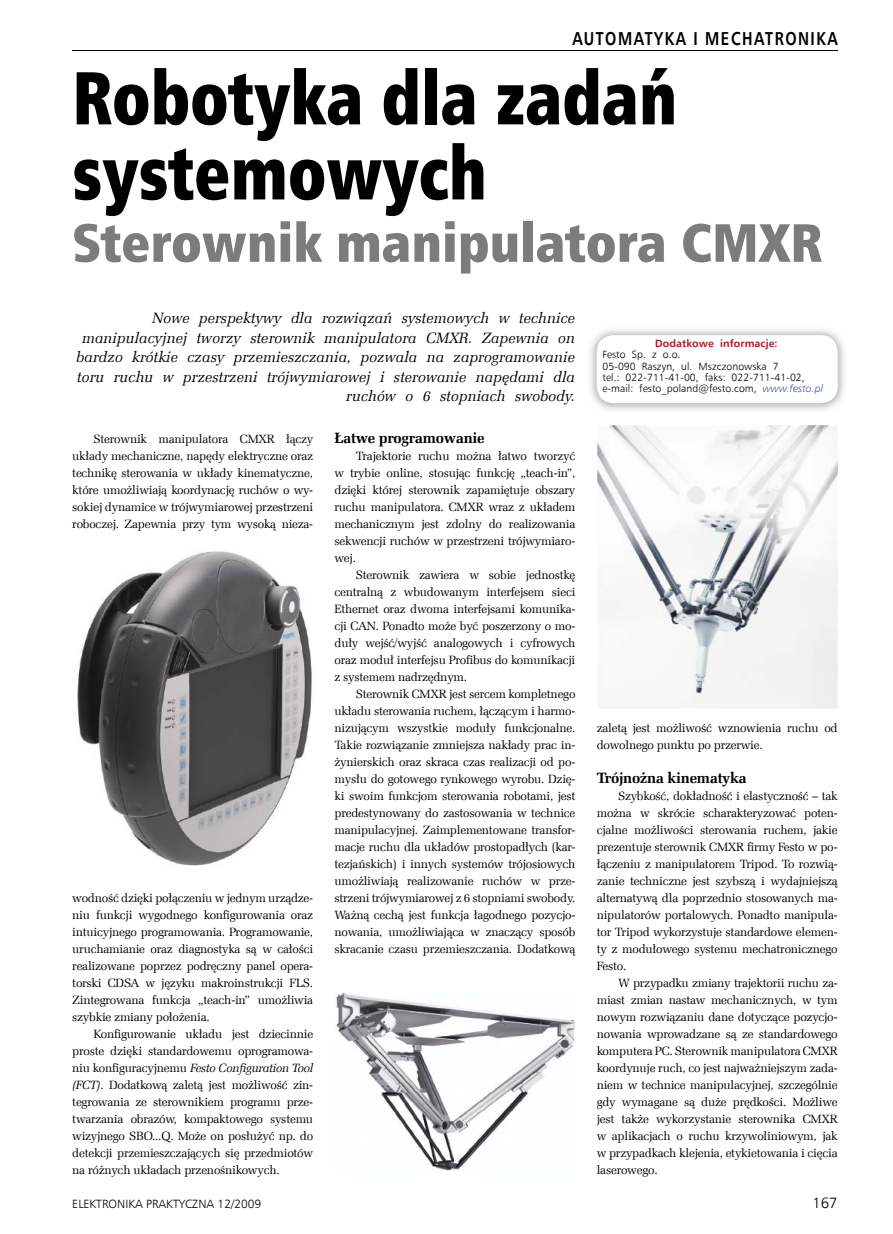
<style>
.page{position:relative;width:893px;height:1234px;background:#fff}
.page>*{position:absolute;margin:0;border:0;box-sizing:border-box;transform-origin:0 0}
.t1{font:75px/75px "Humnst 777 X Blk Cn EU";color:#000;scale:.9 1}
.t2{font:54px "Humnst 777 X Blk Cn EU";color:#7c7c7c}
.t3{font:18.75px "Humnst 777 EU";color:#000;scale:.8 1}
.t4{font:700 18.75px "Humnst 777 EU";letter-spacing:.1em;color:#000;scale:.8 1}
.t5{font:italic 15px/19.5px "Zapf Ellipt EU";letter-spacing:.005em;color:#000;text-align:right}
.t6{font:700 15px "Zapf Ellipt EU";letter-spacing:-.02em;color:#000}
.t7{font:15px "Humnst 777 Lt EU";color:#000}
.t8{font:12px/17px "Zapf Ellipt EU";letter-spacing:-.02em;color:#000;text-align:justify}
.t9{font:12px "Humnst 777 Lt EU";color:#000}
.t10{font:10.5px/11.2px "Humnst 777 Lt EU";letter-spacing:.005em;color:#000}
.t11{font:700 10.5px "Humnst 777 EU";letter-spacing:.005em;color:#a9132a}
.s1{font-style:italic;color:#3c5ba3}
.s2{font-style:italic}
</style>
<div class="page">
<img style="left:590px;top:329px;width:254px;height:81px">
<div style="left:597px;top:335px;width:241px;height:68px;background:#fff;border-radius:17px"></div>
<img style="left:77px;top:551px;width:235px;height:315px">
<img style="left:597px;top:425px;width:241px;height:283px">
<img style="left:336px;top:992px;width:239px;height:179px">
<hr style="left:72px;top:51px;width:766px;height:1px;background:#000">
<h3 class="t3" style="left:610px;top:27px;width:286px">Robotyka dla zadań systemowych</h3>
<h3 class="t4" style="left:572px;top:27px;width:333px">AUTOMATYKA I MECHATRONIKA</h3>
<h1 class="t1" style="left:72px;top:61px;width:674px">Robotyka dla zadań systemowych</h1>
<h2 class="t2" style="left:72px;top:208px;width:751px">Sterownik manipulatora CMXR</h2>
<p class="t5" style="left:77px;top:309px;width:500px">Nowe perspektywy dla rozwiązań systemowych w technice manipulacyjnej tworzy sterownik manipulatora CMXR. Zapewnia on bardzo krótkie czasy przemieszczania, pozwala na zaprogramowanie toru ruchu w przestrzeni trójwymiarowej i sterowanie napędami dla ruchów o 6 stopniach swobody.</p>
<p class="t6" style="left:334px;top:428px;width:152px">Łatwe programowanie</p>
<p class="t8" style="left:334px;top:447px;width:242px;text-indent:21px">Trajektorie ruchu można łatwo tworzyć w trybie online, stosując funkcję „teach-in”, dzięki której sterownik zapamiętuje obszary ruchu manipulatora. CMXR wraz z układem mechanicznym jest zdolny do realizowania sekwencji ruchów w przestrzeni trójwymiaro&shy;wej.</p>
<p class="t8" style="left:334px;top:566px;width:242px;text-indent:21px">Sterownik zawiera w sobie jednostkę centralną z wbudowanym interfejsem sieci Ethernet oraz dwoma interfejsami komunika&shy;cji CAN. Ponadto może być poszerzony o mo&shy;duły wejść/wyjść analogowych i cyfrowych oraz moduł interfejsu Profibus do komunikacji z systemem nadrzędnym.</p>
<p class="t8" style="left:334px;top:685px;width:242px;text-indent:21px">Sterownik CMXR jest sercem kompletnego układu sterowania ruchem, łączącym i harmo&shy;nizującym wszystkie moduły funkcjonalne.<br>Takie rozwiązanie zmniejsza nakłady prac in&shy;żynierskich oraz skraca czas realizacji od po&shy;mysłu do gotowego rynkowego wyrobu. Dzię&shy;ki swoim funkcjom sterowania robotami, jest predestynowany do zastosowania w technice manipulacyjnej. Zaimplementowane transfor&shy;macje ruchu dla układów prostopadłych (kar&shy;tezjańskich) i innych systemów trójosiowych umożliwiają realizowanie ruchów w prze&shy;strzeni trójwymiarowej z 6 stopniami swobody.<br>Ważną cechą jest funkcja łagodnego pozycjo&shy;nowania, umożliwiająca w znaczący sposób skracanie czasu przemieszczania. Dodatkową</p>
<p class="t11" style="left:655px;top:337px;width:124px">Dodatkowe informacje:</p>
<p class="t10" style="left:602px;top:349px;width:222px">Festo Sp. z o.o.<br>05-090 Raszyn, ul. Mszczonowska 7<br>tel.: 022-711-41-00, faks: 022-711-41-02, e-mail: festo_poland@festo.com, <span class="s1">www.festo.pl</span></p>
<p class="t8" style="left:72px;top:430px;width:242px;text-indent:21px">Sterownik manipulatora CMXR łączy układy mechaniczne, napędy elektryczne oraz technikę sterowania w układy kinematyczne, które umożliwiają koordynację ruchów o wy&shy;sokiej dynamice w trójwymiarowej przestrzeni roboczej. Zapewnia przy tym wysoką nieza-</p>
<p class="t8" style="left:597px;top:719px;width:242px">zaletą jest możliwość wznowienia ruchu od dowolnego punktu po przerwie.</p>
<p class="t6" style="left:597px;top:768px;width:152px">Trójnożna kinematyka</p>
<p class="t8" style="left:597px;top:787px;width:242px;text-indent:21px">Szybkość, dokładność i elastyczność – tak można w skrócie scharakteryzować poten&shy;cjalne możliwości sterowania ruchem, jakie prezentuje sterownik CMXR firmy Festo w po&shy;łączeniu z manipulatorem Tripod. To rozwią&shy;zanie techniczne jest szybszą i wydajniejszą alternatywą dla poprzednio stosowanych ma&shy;nipulatorów portalowych. Ponadto manipula&shy;tor Tripod wykorzystuje standardowe elemen&shy;ty z modułowego systemu mechatronicznego Festo.</p>
<p class="t8" style="left:597px;top:974px;width:242px;text-indent:21px">W przypadku zmiany trajektorii ruchu za&shy;miast zmian nastaw mechanicznych, w tym nowym rozwiązaniu dane dotyczące pozycjo&shy;nowania wprowadzane są ze standardowego komputera PC. Sterownik manipulatora CMXR koordynuje ruch, co jest najważniejszym zada&shy;niem w technice manipulacyjnej, szczególnie gdy wymagane są duże prędkości. Możliwe jest także wykorzystanie sterownika CMXR w aplikacjach o ruchu krzywoliniowym, jak w przypadkach klejenia, etykietowania i cięcia laserowego.</p>
<p class="t8" style="left:72px;top:889px;width:242px">wodność dzięki połączeniu w jednym urządze&shy;niu funkcji wygodnego konfigurowania oraz intuicyjnego programowania. Programowanie, uruchamianie oraz diagnostyka są w całości realizowane poprzez podręczny panel opera&shy;torski CDSA w języku makroinstrukcji FLS.<br>Zintegrowana funkcja „teach-in” umożliwia szybkie zmiany położenia.</p>
<p class="t8" style="left:72px;top:1025px;width:242px;text-indent:21px">Konfigurowanie układu jest dziecinnie proste dzięki standardowemu oprogramowa&shy;niu konfiguracyjnemu <span class="s2">Festo Configuration Tool (FCT)</span>. Dodatkową zaletą jest możliwość zin&shy;tegrowania ze sterownikiem programu prze&shy;twarzania obrazów, kompaktowego systemu wizyjnego SBO...Q. Może on posłużyć np. do detekcji przemieszczających się przedmiotów na różnych układach przenośnikowych.</p>
<p class="t9" style="left:72px;top:1196px;width:191px">ELEKTRONIKA PRAKTYCZNA 12/2009</p>
<p class="t7" style="left:812px;top:1193px;width:27px">167</p>
</div>
